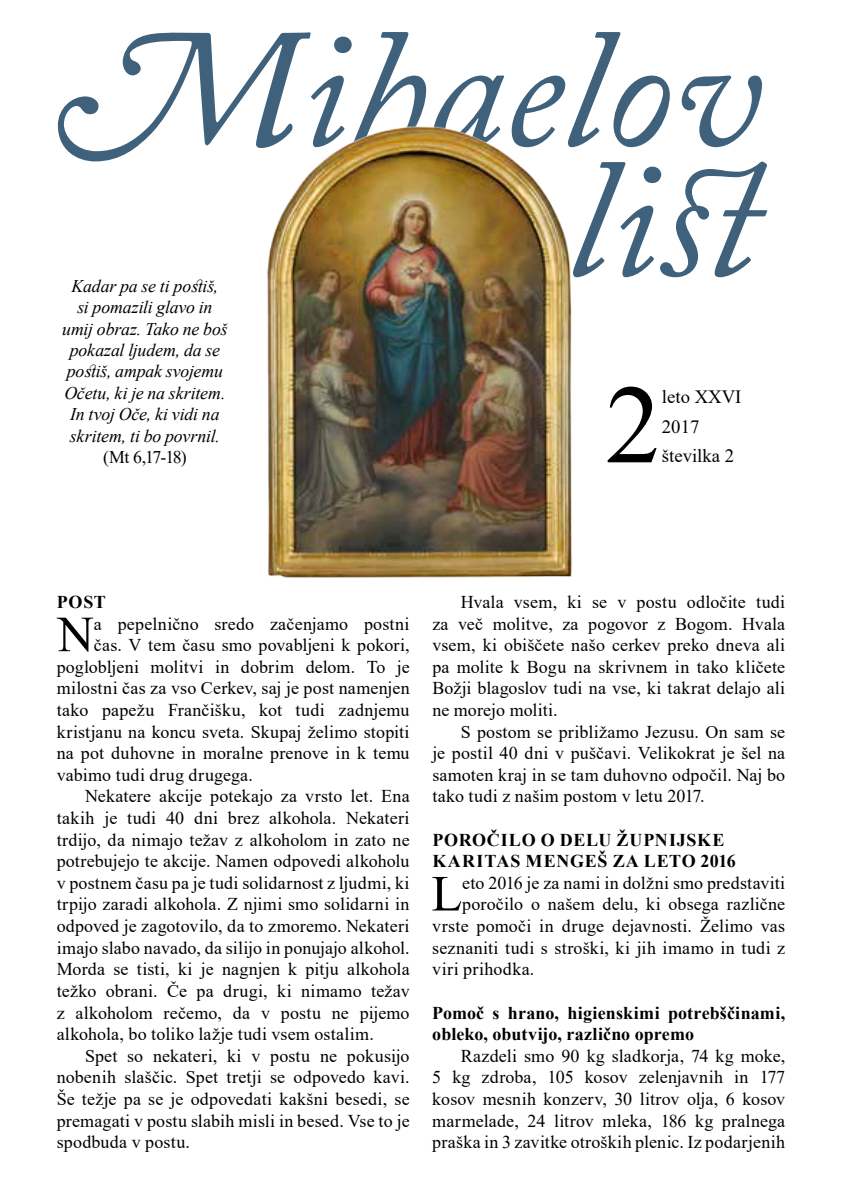
<style>
.page{position:relative;width:842px;height:1191px;background:#fff}
.page>*{position:absolute;margin:0;border:0;box-sizing:border-box;transform-origin:0 0}
.t1{font:italic 168px/130px "Adobe Caslon Pro";color:#3f617b;text-align:right}
.t2{font:112px "Times New Roman";color:#000}
.t3{font:50.6px "Times New Roman";color:#000}
.t4{font:18.8px/29.4px "Times New Roman";color:#000}
.t5{font:18px/21.6px "Times New Roman";letter-spacing:.01em;color:#000;text-align:justify}
.t6{font:700 18px/21.6px "Times New Roman";letter-spacing:.02em;color:#000}
.t7{font:700 18px/21.6px "Times New Roman";letter-spacing:.045em;color:#000}
.t8{font:italic 17.8px/21.4px "Times New Roman";letter-spacing:-.01em;color:#000;text-align:center}
.t9{font:17.8px "Times New Roman";color:#000}
</style>
<div class="page">
<img style="left:267px;top:126px;width:305px;height:452px">
<h1 class="t1" style="left:58px;top:22px;width:710px">Mihaelov list</h1>
<p class="t8" style="left:62px;top:275px;width:167px">Kadar pa se ti postiš,<br>si pomazili glavo in umij obraz. Tako ne boš pokazal ljudem, da se postiš, ampak svojemu<br>Očetu, ki je na skritem.<br>In tvoj Oče, ki vidi na skritem, ti bo povrnil.</p>
<p class="t9" style="left:103px;top:444px;width:85px">(Mt 6,17-18)</p>
<h2 class="t2" style="left:605px;top:346px;width:57px">2</h2>
<p class="t4" style="left:662px;top:382px;width:81px">leto XXVI<br>2017</p>
<p class="t4" style="left:662px;top:440px;width:74px">številka 2</p>
<p class="t6" style="left:57px;top:590px;width:51px">POST</p>
<h3 class="t3" style="left:57px;top:598px;width:38px">N</h3>
<p class="t5" style="left:94px;top:612px;width:317px">a pepelnično sredo začenjamo postni</p>
<p class="t5" style="left:94px;top:634px;width:317px">čas. V tem času smo povabljeni k pokori,</p>
<p class="t5" style="left:57px;top:655px;width:354px">poglobljeni molitvi in dobrim delom. To je</p>
<p class="t5" style="left:57px;top:677px;width:354px">milostni čas za vso Cerkev, saj je post namenjen</p>
<p class="t5" style="left:57px;top:698px;width:354px">tako papežu Frančišku, kot tudi zadnjemu</p>
<p class="t5" style="left:57px;top:720px;width:354px">kristjanu na koncu sveta. Skupaj želimo stopiti</p>
<p class="t5" style="left:57px;top:742px;width:354px">na pot duhovne in moralne prenove in k temu</p>
<p class="t5" style="left:57px;top:763px;width:198px">vabimo tudi drug drugega.</p>
<p class="t5" style="left:85px;top:785px;width:326px">Nekatere akcije potekajo za vrsto let. Ena</p>
<p class="t5" style="left:57px;top:806px;width:354px">takih je tudi 40 dni brez alkohola. Nekateri</p>
<p class="t5" style="left:57px;top:828px;width:354px">trdijo, da nimajo težav z alkoholom in zato ne</p>
<p class="t5" style="left:57px;top:850px;width:354px">potrebujejo te akcije. Namen odpovedi alkoholu</p>
<p class="t5" style="left:57px;top:871px;width:354px">v postnem času pa je tudi solidarnost z ljudmi, ki</p>
<p class="t5" style="left:57px;top:893px;width:354px">trpijo zaradi alkohola. Z njimi smo solidarni in</p>
<p class="t5" style="left:57px;top:914px;width:354px">odpoved je zagotovilo, da to zmoremo. Nekateri</p>
<p class="t5" style="left:57px;top:936px;width:354px">imajo slabo navado, da silijo in ponujajo alkohol.</p>
<p class="t5" style="left:57px;top:958px;width:354px">Morda se tisti, ki je nagnjen k pitju alkohola</p>
<p class="t5" style="left:57px;top:979px;width:354px">težko obrani. Če pa drugi, ki nimamo težav</p>
<p class="t5" style="left:57px;top:1001px;width:354px">z alkoholom rečemo, da v postu ne pijemo</p>
<p class="t5" style="left:57px;top:1022px;width:319px">alkohola, bo toliko lažje tudi vsem ostalim.</p>
<p class="t5" style="left:85px;top:1044px;width:326px">Spet so nekateri, ki v postu ne pokusijo</p>
<p class="t5" style="left:57px;top:1066px;width:354px">nobenih slaščic. Spet tretji se odpovedo kavi.</p>
<p class="t5" style="left:57px;top:1087px;width:354px">Še težje pa se je odpovedati kakšni besedi, se</p>
<p class="t5" style="left:57px;top:1109px;width:354px">premagati v postu slabih misli in besed. Vse to je</p>
<p class="t5" style="left:57px;top:1130px;width:135px">spodbuda v postu.</p>
<p class="t5" style="left:432px;top:590px;width:354px;text-indent:28px">Hvala vsem, ki se v postu odločite tudi za več molitve, za pogovor z Bogom. Hvala vsem, ki obiščete našo cerkev preko dneva ali pa molite k Bogu na skrivnem in tako kličete Božji blagoslov tudi na vse, ki takrat delajo ali ne morejo moliti.</p>
<p class="t5" style="left:432px;top:720px;width:354px;text-indent:28px">S postom se približamo Jezusu. On sam se je postil 40 dni v puščavi. Velikokrat je šel na samoten kraj in se tam duhovno odpočil. Naj bo tako tudi z našim postom v letu 2017.</p>
<p class="t7" style="left:432px;top:828px;width:305px">POROČILO O DELU ŽUPNIJSKE<br>KARITAS MENGEŠ ZA LETO 2016</p>
<h3 class="t3" style="left:431px;top:858px;width:32px">L</h3>
<p class="t5" style="left:462px;top:871px;width:325px">eto 2016 je za nami in dolžni smo predstaviti</p>
<p class="t5" style="left:462px;top:893px;width:325px">poročilo o našem delu, ki obsega različne</p>
<p class="t5" style="left:432px;top:914px;width:354px">vrste pomoči in druge dejavnosti. Želimo vas</p>
<p class="t5" style="left:432px;top:936px;width:354px">seznaniti tudi s stroški, ki jih imamo in tudi z</p>
<p class="t5" style="left:432px;top:958px;width:104px">viri prihodka.</p>
<p class="t6" style="left:432px;top:1001px;width:354px">Pomoč s hrano, higienskimi potrebščinami, obleko, obutvijo, različno opremo</p>
<p class="t5" style="left:432px;top:1044px;width:354px;text-indent:28px">Razdeli smo 90 kg sladkorja, 74 kg moke, 5 kg zdroba, 105 kosov zelenjavnih in 177 kosov mesnih konzerv, 30 litrov olja, 6 kosov marmelade, 24 litrov mleka, 186 kg pralnega praška in 3 zavitke otroških plenic. Iz podarjenih</p>
</div>
